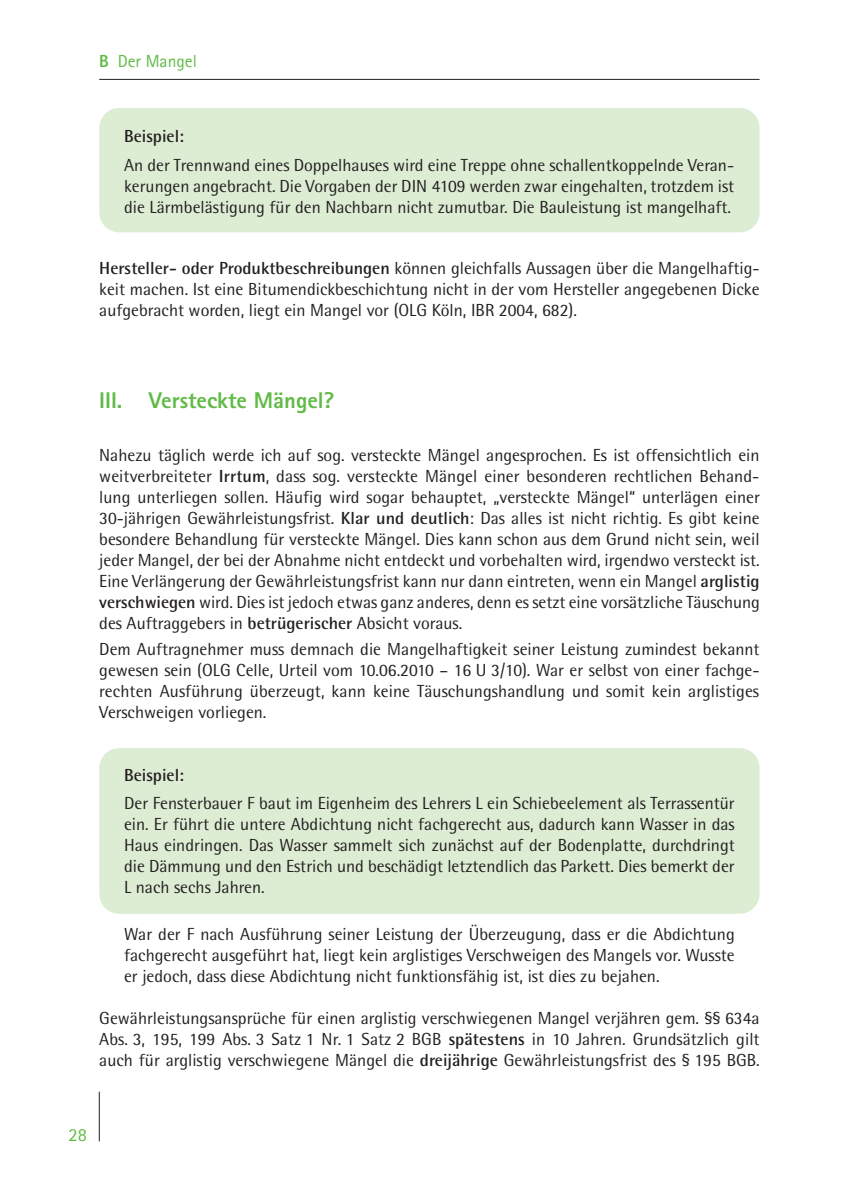
<style>
.page{position:relative;width:844px;height:1191px;background:#fff}
.page>*{position:absolute;margin:0;border:0;box-sizing:border-box;transform-origin:0 0}
.t1{font:800 22.75px "Rotis Sans Serif Std";color:#60bb46}
.t2{font:18.38px "Rotis Sans Serif Std";color:#60bb46}
.t3{font:17.5px/21px "Rotis Semi Sans Std";color:#231f20;text-align:justify}
.t4{font:700 17.5px "Rotis Semi Sans Std";color:#231f20}
.t5{font:17.5px "Rotis Sans Serif Std";color:#60bb46}
.s1{font-weight:800}
.s2{font-weight:700}
</style>
<div class="page">
<hr style="left:99px;top:79px;width:660px;height:1px;background:#231f20">
<hr style="left:99px;top:1091px;width:1px;height:50px;background:#231f20">
<div style="left:99px;top:108px;width:660px;height:124px;background:#ddedd4;border-radius:20px"></div>
<div style="left:99px;top:748px;width:660px;height:165px;background:#ddedd4;border-radius:20px"></div>
<p class="t5" style="left:99px;top:51px;width:99px"><span class="s1">B</span> Der Mangel</p>
<p class="t4" style="left:124px;top:125px;width:61px">Beispiel:</p>
<p class="t3" style="left:124px;top:154px;width:611px">An der Trennwand eines Doppelhauses wird eine Treppe ohne schallentkoppelnde Veran&shy;kerungen angebracht. Die Vorgaben der DIN 4109 werden zwar eingehalten, trotzdem ist die Lärmbelästigung für den Nachbarn nicht zumutbar. Die Bauleistung ist mangelhaft.</p>
<p class="t3" style="left:99px;top:258px;width:661px"><span class="s2">Hersteller- oder Produktbeschreibungen</span> können gleichfalls Aussagen über die Mangelhaftig&shy;keit machen. Ist eine Bitumendickbeschichtung nicht in der vom Hersteller angegebenen Dicke aufgebracht worden, liegt ein Mangel vor (OLG Köln, IBR 2004, 682).</p>
<h1 class="t1" style="left:99px;top:386px;width:236px">III. Versteckte Mängel?</h1>
<p class="t3" style="left:99px;top:444px;width:662px">Nahezu täglich werde ich auf sog. versteckte Mängel angesprochen. Es ist offensichtlich ein weitverbreiteter <span class="s2">Irrtum</span>, dass sog. versteckte Mängel einer besonderen rechtlichen Behand&shy;lung unterliegen sollen. Häufig wird sogar behauptet, „versteckte Mängel“ unterlägen einer 30-jährigen Gewährleistungsfrist. <span class="s2">Klar und deutlich</span>: Das alles ist nicht richtig. Es gibt keine besondere Behandlung für versteckte Mängel. Dies kann schon aus dem Grund nicht sein, weil jeder Mangel, der bei der Abnahme nicht entdeckt und vorbehalten wird, irgendwo versteckt ist.<br>Eine Verlängerung der Gewährleistungsfrist kann nur dann eintreten, wenn ein Mangel <span class="s2">arglistig verschwiegen</span> wird. Dies ist jedoch etwas ganz anderes, denn es setzt eine vorsätzliche Täuschung des Auftraggebers in <span class="s2">betrügerischer</span> Absicht voraus.</p>
<p class="t3" style="left:99px;top:638px;width:661px">Dem Auftragnehmer muss demnach die Mangelhaftigkeit seiner Leistung zumindest bekannt gewesen sein (OLG Celle, Urteil vom 10.06.2010 – 16 U 3/10). War er selbst von einer fachge&shy;rechten Ausführung überzeugt, kann keine Täuschungshandlung und somit kein arglistiges Verschweigen vorliegen.</p>
<p class="t4" style="left:124px;top:764px;width:61px">Beispiel:</p>
<p class="t3" style="left:124px;top:793px;width:612px">Der Fensterbauer F baut im Eigenheim des Lehrers L ein Schiebeelement als Terrassentür ein. Er führt die untere Abdichtung nicht fachgerecht aus, dadurch kann Wasser in das Haus eindringen. Das Wasser sammelt sich zunächst auf der Bodenplatte, durchdringt die Dämmung und den Estrich und beschädigt letztendlich das Parkett. Dies bemerkt der L nach sechs Jahren.</p>
<p class="t3" style="left:124px;top:923px;width:612px">War der F nach Ausführung seiner Leistung der Überzeugung, dass er die Abdichtung fachgerecht ausgeführt hat, liegt kein arglistiges Verschweigen des Mangels vor. Wusste er jedoch, dass diese Abdichtung nicht funktionsfähig ist, ist dies zu bejahen.</p>
<p class="t3" style="left:99px;top:1007px;width:661px">Gewährleistungsansprüche für einen arglistig verschwiegenen Mangel verjähren gem. §§ 634a Abs. 3, 195, 199 Abs. 3 Satz 1 Nr. 1 Satz 2 BGB <span class="s2">spätestens</span> in 10 Jahren. Grundsätzlich gilt auch für arglistig verschwiegene Mängel die <span class="s2">dreijährige</span> Gewährleistungsfrist des § 195 BGB.</p>
<p class="t2" style="left:68px;top:1124px;width:20px">28</p>
</div>
